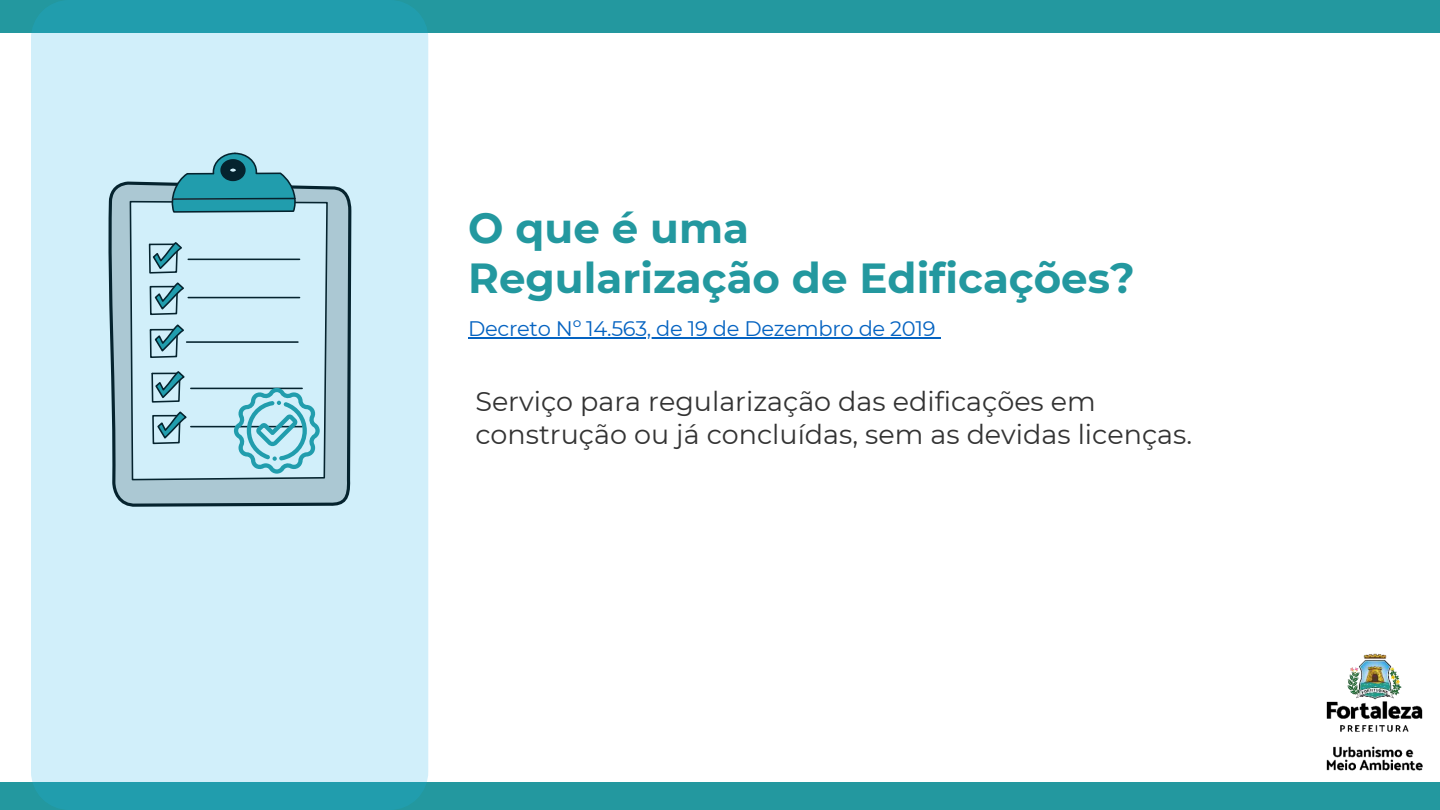
<style>
.page{position:relative;width:1440px;height:810px;background:#fff}
.page>*{position:absolute;margin:0;border:0;box-sizing:border-box;transform-origin:0 0}
.t1{font:700 42px/50.2px "Montserrat";color:#23989f}
.t2{font:27px/32.2px "Montserrat";color:#333}
.t3{font:21px "Montserrat";letter-spacing:-.015em;color:#0563c1}
</style>
<div class="page">
<div style="left:0;top:0;width:1440px;height:32px;background:#23989f"></div>
<div style="left:0;top:783px;width:1440px;height:27px;background:#23989f"></div>
<img style="left:1313px;top:653px;width:122px;height:130px">
<svg style="left:31px;top:0;width:397px;height:810px;background:#b9e0eb"></svg>
<hr style="left:468px;top:337px;width:467px;height:2px;background:#0563c1">
<h1 class="t1" style="left:468px;top:203px;width:668px">O que é uma<br>Regularização de Edificações?</h1>
<p class="t3" style="left:468px;top:316px;width:469px">Decreto Nº 14.563, de 19 de Dezembro de 2019</p>
<p class="t2" style="left:475px;top:386px;width:718px">Serviço para regularização das edificações em construção ou já concluídas, sem as devidas licenças.</p>
</div>
